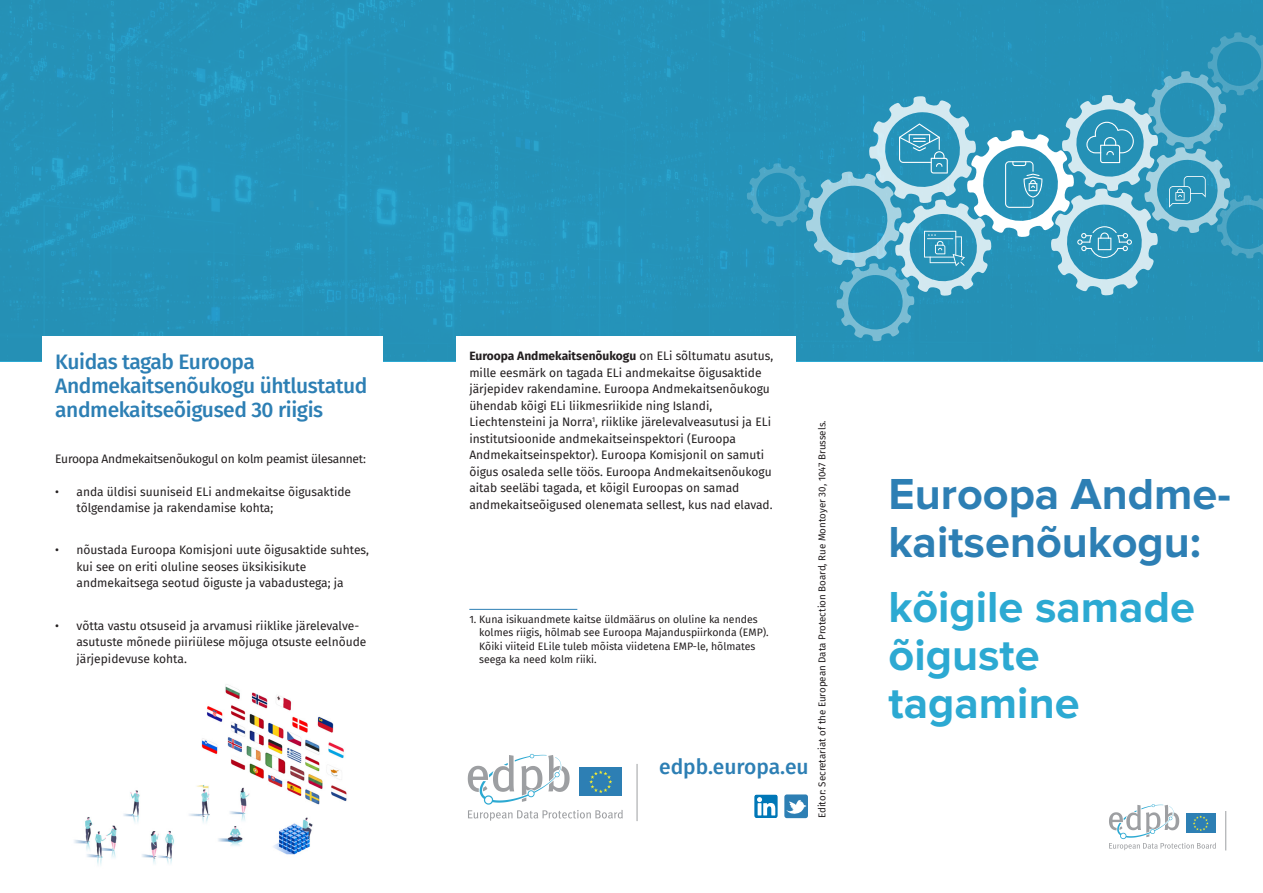
<style>
.page{position:relative;width:1263px;height:893px;background:#fff}
.page>*{position:absolute;margin:0;border:0;box-sizing:border-box;transform-origin:0 0}
._01___title_big{font:700 45px/48px "Proxima Nova";color:#2ca9d2}
._01___title_big-2{font:700 45px/48px "Proxima Nova";color:#2d7fb4}
._04_TITLE_1{font:500 21px/24px "Fira Sans";letter-spacing:-.02em;color:#2d7fb4}
.WEB{font:500 21px "Fira Sans";color:#2d7fb4}
._03_BODYTEXT{font:12px/16.5px "Fira Sans";color:#231f20}
._03_BODYTEXT-2{font:12px "Fira Sans";letter-spacing:-.02em;color:#231f20}
._06_FOOTNOTE{font:10.5px/13.5px "Fira Sans";color:#231f20}
.EDITOR{font:9.75px "Fira Sans";color:#231f20}
.s1{font-weight:700}
</style>
<div class="page">
<div style="left:0;top:0;width:1263px;height:360px;background:#2592b8"></div>
<svg style="left:1109px;top:804px;width:107px;height:46px"></svg>
<hr style="left:1225px;top:811px;width:1px;height:39px;background:#9d9fa2">
<svg style="left:468px;top:754px;width:155px;height:67px"></svg>
<hr style="left:637px;top:764px;width:1px;height:57px;background:#9d9fa2">
<svg style="left:754px;top:794px;width:24px;height:24px"></svg>
<div style="left:784px;top:794px;width:24px;height:24px;background:#2d7fb4;border-radius:3px"></div>
<svg style="left:786px;top:800px;width:20px;height:14px"></svg>
<div style="left:43px;top:336px;width:340px;height:353px;background:#fff"></div>
<div style="left:457px;top:336px;width:339px;height:340px;background:#fff"></div>
<hr style="left:469px;top:609px;width:108px;height:1px;background:#2d7fb4">
<svg style="left:747px;top:32px;width:516px;height:309px;background:#3f9ebf"></svg>
<img style="left:74px;top:684px;width:273px;height:181px">
<p class="_04_TITLE_1" style="left:55px;top:348px;width:314px">Kuidas tagab Euroopa<br>Andmekaitsenõukogu ühtlustatud andmekaitseõigused 30 riigis</p>
<p class="_03_BODYTEXT-2" style="left:55px;top:449px;width:312px">Euroopa Andmekaitsenõukogul on kolm peamist ülesannet:</p>
<p class="_03_BODYTEXT" style="left:77px;top:483px;width:276px;text-indent:-21px">• anda üldisi suuniseid ELi andmekaitse õigusaktide tõlgendamise ja rakendamise kohta;</p>
<p class="_03_BODYTEXT" style="left:77px;top:542px;width:294px;text-indent:-21px">• nõustada Euroopa Komisjoni uute õigusaktide suhtes, kui see on eriti oluline seoses üksikisikute andmekaitsega seotud õiguste ja vabadustega; ja</p>
<p class="_03_BODYTEXT" style="left:77px;top:617px;width:291px;text-indent:-21px">• võtta vastu otsuseid ja arvamusi riiklike järelevalve&shy;asutuste mõnede piiriülese mõjuga otsuste eelnõude järjepidevuse kohta.</p>
<p class="_03_BODYTEXT" style="left:469px;top:348px;width:305px"><span class="s1">Euroopa Andmekaitsenõukogu</span> on ELi sõltumatu asutus, mille eesmärk on tagada ELi andmekaitse õigusaktide järjepidev rakendamine. Euroopa Andmekaitsenõukogu ühendab kõigi ELi liikmesriikide ning Islandi, Liechtensteini ja Norra<sup>1</sup>, riiklike järelevalveasutusi ja ELi institutsioonide andmekaitseinspektori (Euroopa Andmekaitseinspektor). Euroopa Komisjonil on samuti õigus osaleda selle töös. Euroopa Andmekaitsenõukogu aitab seeläbi tagada, et kõigil Euroopas on samad andmekaitseõigused olenemata sellest, kus nad elavad.</p>
<p class="_06_FOOTNOTE" style="left:479px;top:612px;width:291px;text-indent:-10px">1. Kuna isikuandmete kaitse üldmäärus on oluline ka nendes kolmes riigis, hõlmab see Euroopa Majanduspiirkonda (EMP).<br>Kõiki viiteid ELile tuleb mõista viidetena EMP-le, hõlmates seega ka need kolm riiki.</p>
<p class="WEB" style="left:659px;top:749px;width:151px">edpb.europa.eu</p>
<p class="EDITOR" style="left:815px;top:818px;width:399px;rotate:-90deg">Editor: Secretariat of the European Data Protection Board, Rue Montoyer 30, 1047 Brussels.</p>
<p class="_01___title_big-2" style="left:888px;top:471px;width:344px">Euroopa Andme&shy;kaitsenõukogu:</p>
<p class="_01___title_big" style="left:888px;top:584px;width:308px">kõigile samade õiguste tagamine</p>
</div>
